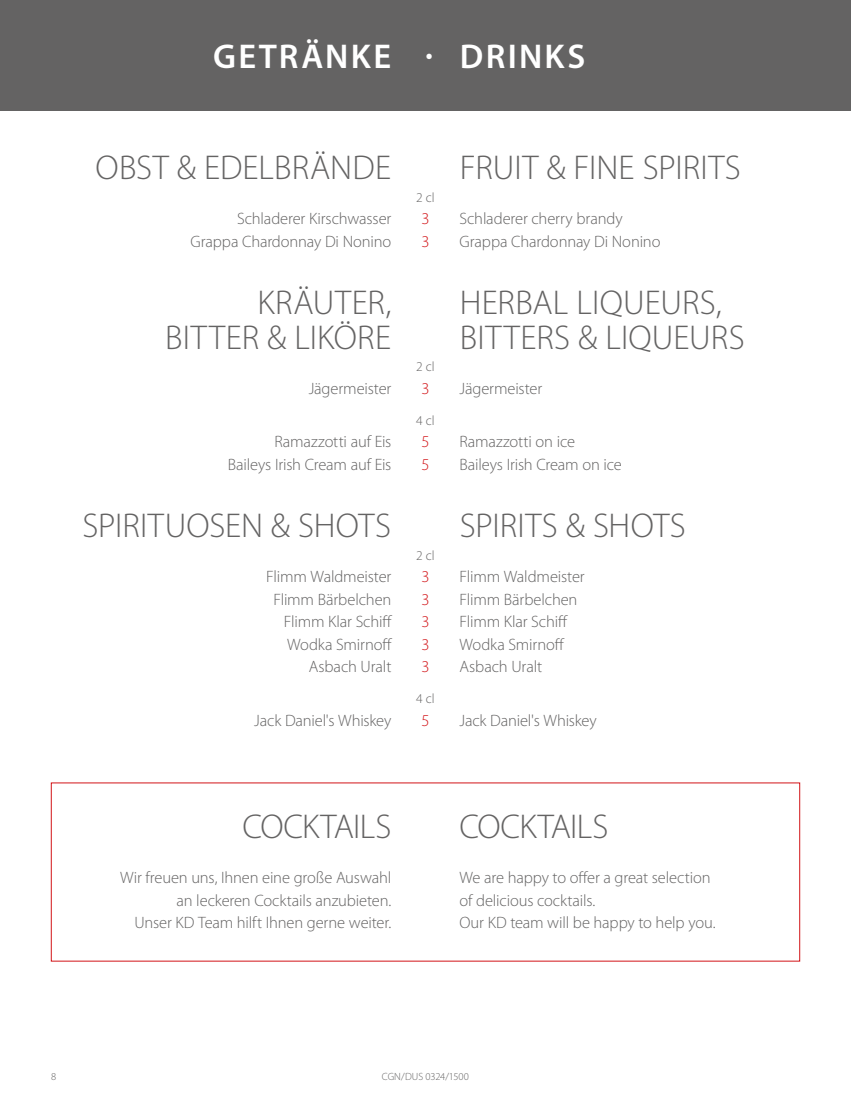
<style>
.page{position:relative;width:851px;height:1106px;background:#fff}
.page>*{position:absolute;margin:0;border:0;box-sizing:border-box;transform-origin:0 0}
.t1{font:300 34.5px/34.5px "Myriad Pro";letter-spacing:.005em;color:#646363;text-align:right}
.t2{font:300 34.5px "Myriad Pro";letter-spacing:-.02em;color:#646363}
.t3{font:600 34.5px "Myriad Pro";letter-spacing:.065em;color:#fff}
.t4{font:300 16.5px/22.5px "Myriad Pro";letter-spacing:-.01em;color:#646363;text-align:right}
.t5{font:300 16.5px/22.5px "Myriad Pro";color:#d21418}
.t6{font:300 13.5px "Myriad Pro";letter-spacing:-.005em;color:#646363}
.t7{font:300 10.5px "Myriad Pro";letter-spacing:-.015em;color:#646363}
</style>
<div class="page">
<div style="left:0;top:0;width:850px;height:111px;background:#646363"></div>
<h1 class="t3" style="left:213px;top:37px;width:179px">GETRÄNKE</h1>
<h1 class="t3" style="left:460px;top:37px;width:127px">DRINKS</h1>
<h1 class="t3" style="left:425px;top:37px;width:10px">·</h1>
<h1 class="t1" style="left:96px;top:151px;width:297px">OBST &amp; EDELBRÄNDE</h1>
<p class="t4" style="left:190px;top:207px;width:202px">Schladerer Kirschwasser<br>Grappa Chardonnay Di Nonino</p>
<h1 class="t1" style="left:165px;top:286px;width:228px">KRÄUTER,<br>BITTER &amp; LIKÖRE</h1>
<p class="t4" style="left:308px;top:377px;width:84px">Jägermeister</p>
<p class="t4" style="left:228px;top:430px;width:165px">Ramazzotti auf Eis<br>Baileys Irish Cream auf Eis</p>
<h1 class="t1" style="left:82px;top:509px;width:310px">SPIRITUOSEN &amp; SHOTS</h1>
<p class="t4" style="left:266px;top:565px;width:127px">Flimm Waldmeister<br>Flimm Bärbelchen<br>Flimm Klar Schiff<br>Wodka Smirnoff<br>Asbach Uralt</p>
<p class="t4" style="left:254px;top:709px;width:139px">Jack Daniel's Whiskey</p>
<p class="t6" style="left:416px;top:190px;width:20px">2 cl</p>
<p class="t5" style="left:421px;top:207px;width:10px">3<br>3</p>
<p class="t6" style="left:416px;top:359px;width:20px">2 cl</p>
<p class="t5" style="left:421px;top:377px;width:10px">3</p>
<p class="t6" style="left:416px;top:413px;width:20px">4 cl</p>
<p class="t5" style="left:421px;top:430px;width:10px">5<br>5</p>
<p class="t6" style="left:416px;top:548px;width:20px">2 cl</p>
<p class="t5" style="left:421px;top:565px;width:10px;text-align:justify">3<br>3<br>3<br>3<br>3</p>
<p class="t6" style="left:416px;top:691px;width:20px">4 cl</p>
<p class="t5" style="left:421px;top:709px;width:10px">5</p>
<h1 class="t1" style="left:460px;top:151px;width:282px">FRUIT &amp; FINE SPIRITS</h1>
<p class="t4" style="left:459px;top:207px;width:202px;text-align:left">Schladerer cherry brandy<br>Grappa Chardonnay Di Nonino</p>
<h1 class="t1" style="left:460px;top:286px;width:286px;text-align:left">HERBAL LIQUEURS,<br>BITTERS &amp; LIQUEURS</h1>
<p class="t4" style="left:459px;top:377px;width:84px">Jägermeister</p>
<p class="t4" style="left:459px;top:430px;width:164px;text-align:left">Ramazzotti on ice<br>Baileys Irish Cream on ice</p>
<h1 class="t1" style="left:460px;top:509px;width:227px">SPIRITS &amp; SHOTS</h1>
<p class="t4" style="left:459px;top:565px;width:127px;text-align:left">Flimm Waldmeister<br>Flimm Bärbelchen<br>Flimm Klar Schiff<br>Wodka Smirnoff<br>Asbach Uralt</p>
<p class="t4" style="left:459px;top:709px;width:139px">Jack Daniel's Whiskey</p>
<h1 class="t2" style="left:242px;top:807px;width:150px">COCKTAILS</h1>
<p class="t4" style="left:120px;top:866px;width:273px">Wir freuen uns, Ihnen eine große Auswahl an leckeren Cocktails anzubieten.<br>Unser KD Team hilft Ihnen gerne weiter.</p>
<h1 class="t2" style="left:459px;top:807px;width:150px">COCKTAILS</h1>
<p class="t4" style="left:459px;top:866px;width:257px;text-align:left">We are happy to offer a great selection of delicious cocktails.<br>Our KD team will be happy to help you.</p>
<p class="t7" style="left:51px;top:1070px;width:7px">8</p>
<p class="t7" style="left:382px;top:1070px;width:88px">CGN/DUS 0324/1500</p>
</div>
